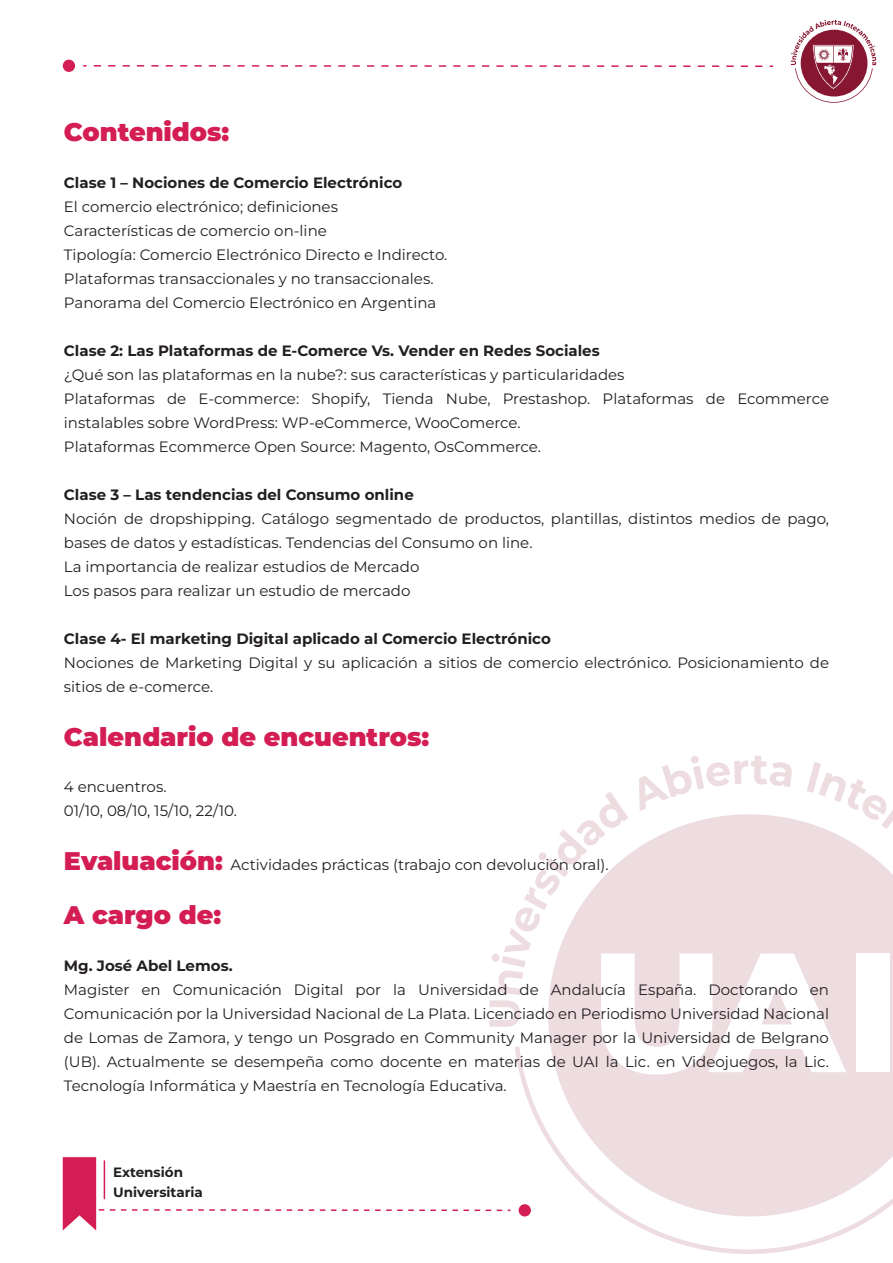
<style>
.page{position:relative;width:893px;height:1263px;background:#fff}
.page>*{position:absolute;margin:0;border:0;box-sizing:border-box;transform-origin:0 0}
.t1{font:900 25.5px "Montserrat";color:#d31d53}
.t2{font:15px/24px "Montserrat";color:#231f20}
.t3{font:700 15px "Montserrat";color:#231f20}
.t4{font:700 13.5px/20.9px "Montserrat";color:#231f20}
.s1{font-weight:900;font-size:25.5px;color:#d31d53}
</style>
<div class="page">
<svg style="left:94px;top:65px;width:679px;height:2px"></svg>
<div style="left:63px;top:60px;width:12px;height:12px;background:#d31d53;border-radius:50%"></div>
<svg style="left:62px;top:755px;width:831px;height:499px"></svg>
<div style="left:519px;top:1204px;width:12px;height:12px;background:#d31d53;border-radius:50%"></div>
<svg style="left:791px;top:20px;width:85px;height:83px"></svg>
<h1 class="t1" style="left:64px;top:113px;width:167px">Contenidos:</h1>
<p class="t3" style="left:64px;top:172px;width:340px">Clase 1 – Nociones de Comercio Electrónico</p>
<p class="t2" style="left:64px;top:194px;width:385px">El comercio electrónico; definiciones Características de comercio on-line<br>Tipología: Comercio Electrónico Directo e Indirecto.<br>Plataformas transaccionales y no transaccionales.<br>Panorama del Comercio Electrónico en Argentina</p>
<p class="t3" style="left:64px;top:340px;width:537px">Clase 2: Las Plataformas de E-Comerce Vs. Vender en Redes Sociales</p>
<p class="t2" style="left:64px;top:362px;width:767px">¿Qué son las plataformas en la nube?: sus características y particularidades<br>Plataformas de E-commerce: Shopify, Tienda Nube, Prestashop. Plataformas de Ecommerce instalables sobre WordPress: WP-eCommerce, WooComerce.<br>Plataformas Ecommerce Open Source: Magento, OsCommerce.</p>
<p class="t3" style="left:64px;top:484px;width:351px">Clase 3 – Las tendencias del Consumo online</p>
<p class="t2" style="left:64px;top:506px;width:767px">Noción de dropshipping. Catálogo segmentado de productos, plantillas, distintos medios de pago, bases de datos y estadísticas. Tendencias del Consumo on line.<br>La importancia de realizar estudios de Mercado<br>Los pasos para realizar un estudio de mercado</p>
<p class="t3" style="left:64px;top:628px;width:488px">Clase 4- El marketing Digital aplicado al Comercio Electrónico</p>
<p class="t2" style="left:64px;top:650px;width:767px">Nociones de Marketing Digital y su aplicación a sitios de comercio electrónico. Posicionamiento de sitios de e-comerce.</p>
<h1 class="t1" style="left:64px;top:718px;width:367px">Calendario de encuentros:</h1>
<p class="t2" style="left:64px;top:774px;width:175px">4 encuentros.<br>01/10, 08/10, 15/10, 22/10.</p>
<p class="t2" style="left:64px;top:852px;width:546px"><span class="s1">Evaluación:</span> Actividades prácticas (trabajo con devolución oral).</p>
<h1 class="t1" style="left:64px;top:896px;width:159px">A cargo de:</h1>
<p class="t3" style="left:64px;top:955px;width:170px">Mg. José Abel Lemos.</p>
<p class="t2" style="left:64px;top:977px;width:767px;text-align:justify">Magister en Comunicación Digital por la Universidad de Andalucía España. Doctorando en Comunicación por la Universidad Nacional de La Plata. Licenciado en Periodismo Universidad Nacional de Lomas de Zamora, y tengo un Posgrado en Community Manager por la Universidad de Belgrano (UB). Actualmente se desempeña como docente en materias de UAI la Lic. en Videojuegos, la Lic.<br>Tecnología Informática y Maestría en Tecnología Educativa.</p>
<p class="t4" style="left:113px;top:1160px;width:91px">Extensión<br>Universitaria</p>
</div>
